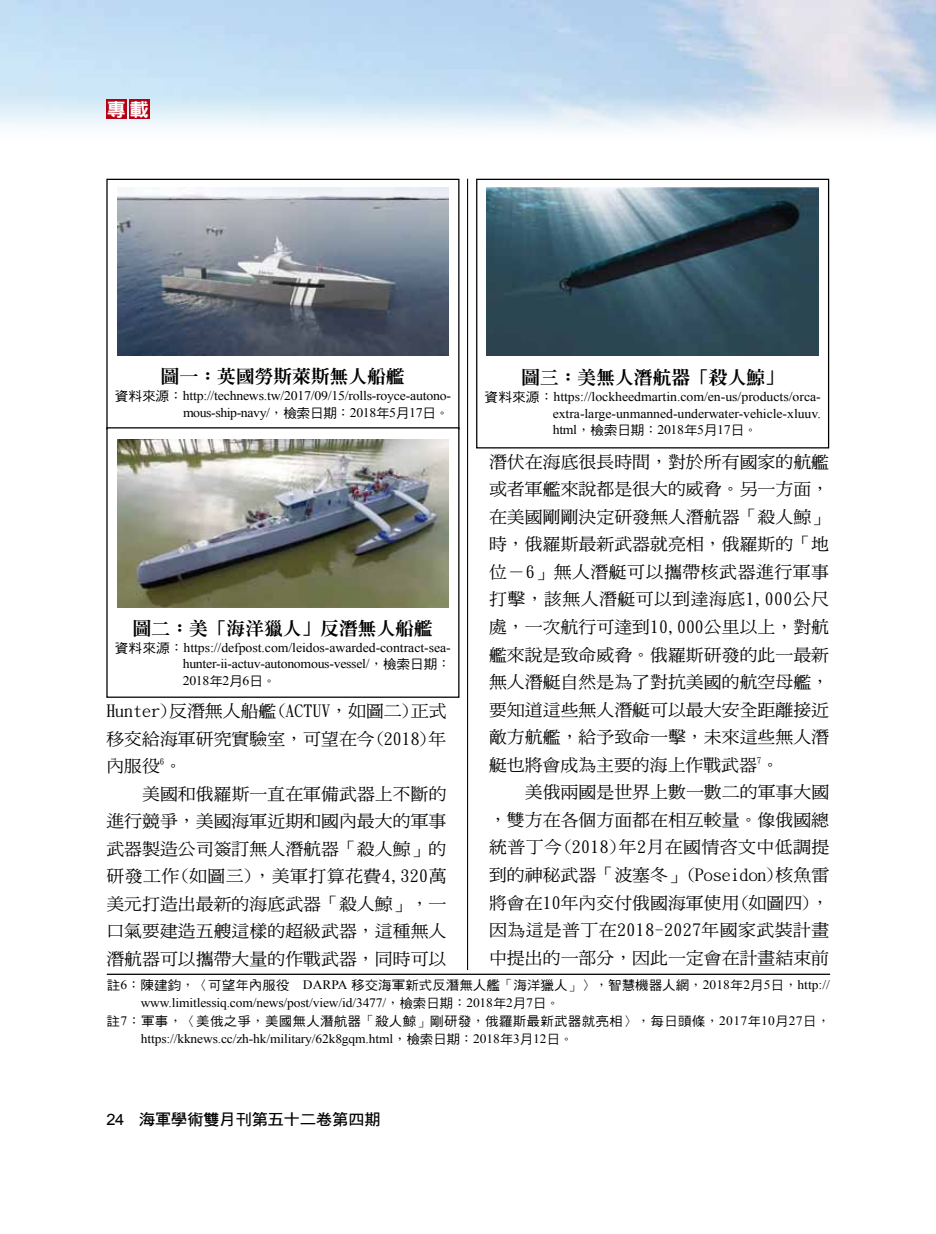
<style>
.page{position:relative;width:936px;height:1234px;background:#fff}
.page>*{position:absolute;margin:0;border:0;box-sizing:border-box;transform-origin:0 0}
.t1{font:18.6px "DFN Hei XB HK BF";color:#fff;scale:1.05 1}
.t2{font:800 17.85px "Inn Ming";color:#000;scale:1.05 1}
.t3{font:16.95px/27.5px "DF Ming Md HK BF";color:#000;text-align:justify;scale:1.05 1}
.t4{font:15.6px "DF Hei Bd HK BF";letter-spacing:-.025em;color:#000;scale:1.05 1}
.t5{font:13.05px/16.5px "Times New Roman";letter-spacing:-.015em;color:#000;text-align:justify;scale:1.05 1}
.t6{font:12.9px "Times New Roman";letter-spacing:-.01em;color:#000;scale:1.05 1}
.t7{font:12.9px "DF Hei Md HK BF";color:#000;scale:1.05 1}
.t8{font:12.9px "DF Hei Md HK BF";letter-spacing:.02em;color:#000;scale:1.05 1}
.s1{font-family:"DF Hei Md HK BF"}
.s2{font-family:"DF Kai Shu SB Estd BF"}
.s3{font-family:"Times New Roman"}
.s4{font-family:"Arial"}
</style>
<div class="page">
<img style="left:0;top:0;width:935px;height:130px">
<hr style="left:467px;top:179px;width:1px;height:871px;background:#000">
<div style="left:106px;top:99px;width:20px;height:20px;background:#b60014"></div>
<div style="left:130px;top:99px;width:20px;height:20px;background:#b60014"></div>
<img style="left:117px;top:188px;width:332px;height:167px">
<img style="left:487px;top:188px;width:331px;height:167px">
<div style="left:476px;top:179px;width:353px;height:269px;border:1px solid #000"></div>
<img style="left:117px;top:439px;width:332px;height:168px">
<div style="left:106px;top:427px;width:353px;height:270px;border:1px solid #000"></div>
<div style="left:107px;top:969px;width:723px;height:86px;background:#fff"></div>
<hr style="left:107px;top:973px;width:723px;height:1px;background:#000">
<p class="t1" style="left:106px;top:100px;width:42px">專載</p>
<p class="t2" style="left:161px;top:367px;width:234px">圖一：英國勞斯萊斯無人船艦</p>
<p class="t5" style="left:115px;top:387px;width:321px;text-align:right"><span class="s1">資料來源</span><span class="s2">：</span>http://technews.tw/2017/09/15/rolls-royce-autono&shy;mous-ship-navy/<span class="s2">，</span><span class="s1">檢索日期</span><span class="s2">：</span>2018<span class="s1">年</span>5<span class="s1">月</span>17<span class="s1">日</span><span class="s2">。</span></p>
<p class="t2" style="left:133px;top:619px;width:287px">圖二：美「海洋獵人」反潛無人船艦</p>
<p class="t5" style="left:183px;top:639px;width:257px;text-indent:-68px"><span class="s1">資料來源</span><span class="s2">：</span>https://defpost.com/leidos-awarded-contract-sea&shy;hunter-ii-actuv-autonomous-vessel/<span class="s2">，</span><span class="s1">檢索日期</span><span class="s2">：</span>2018<span class="s1">年</span>2<span class="s1">月</span>6<span class="s1">日</span><span class="s2">。</span></p>
<p class="t3" style="left:106px;top:697px;width:325px">Hunter)反潛無人船艦(ACTUV，如圖二)正式移交給海軍研究實驗室，可望在今(2018)年內服役<sup>6</sup>。</p>
<p class="t3" style="left:106px;top:779px;width:325px;text-indent:36px">美國和俄羅斯一直在軍備武器上不斷的進行競爭，美國海軍近期和國內最大的軍事武器製造公司簽訂無人潛航器「殺人鯨」的研發工作(如圖三)，美軍打算花費4,320萬美元打造出最新的海底武器「殺人鯨」，一口氣要建造五艘這樣的超級武器，這種無人潛航器可以攜帶大量的作戰武器，同時可以</p>
<p class="t2" style="left:521px;top:368px;width:251px">圖三：美無人潛航器「殺人鯨」</p>
<p class="t5" style="left:552px;top:388px;width:257px;text-indent:-68px"><span class="s1">資料來源</span><span class="s2">：</span>https://lockheedmartin.com/en-us/products/orca&shy;extra-large-unmanned-underwater-vehicle-xluuv. html<span class="s2">，</span><span class="s1">檢索日期</span><span class="s2">：</span>2018<span class="s1">年</span>5<span class="s1">月</span>17<span class="s1">日</span><span class="s2">。</span></p>
<p class="t3" style="left:489px;top:448px;width:325px">潛伏在海底很長時間，對於所有國家的航艦或者軍艦來說都是很大的威脅。另一方面，在美國剛剛決定研發無人潛航器「殺人鯨」時，俄羅斯最新武器就亮相，俄羅斯的「地位－6」無人潛艇可以攜帶核武器進行軍事打擊，該無人潛艇可以到達海底1,000公尺處，一次航行可達到10,000公里以上，對航艦來說是致命威脅。俄羅斯研發的此一最新無人潛艇自然是為了對抗美國的航空母艦，要知道這些無人潛艇可以最大安全距離接近敵方航艦，給予致命一擊，未來這些無人潛艇也將會成為主要的海上作戰武器<sup>7</sup>。</p>
<p class="t3" style="left:489px;top:778px;width:325px;text-indent:36px">美俄兩國是世界上數一數二的軍事大國，雙方在各個方面都在相互較量。像俄國總統普丁今(2018)年2月在國情咨文中低調提到的神秘武器「波塞冬」(Poseidon)核魚雷將會在10年內交付俄國海軍使用(如圖四)，因為這是普丁在2018-2027年國家武裝計畫中提出的一部分，因此一定會在計畫結束前</p>
<p class="t7" style="left:107px;top:978px;width:690px">註<span class="s3">6</span><span class="s2">：</span>陳建鈞<span class="s2">，〈</span>可望年內服役 <span class="s3">DARPA</span> 移交海軍新式反潛無人艦<span class="s2">「</span>海洋獵人<span class="s2">」〉，</span>智慧機器人網<span class="s2">，</span><span class="s3">2018</span>年<span class="s3">2</span>月<span class="s3">5</span>日<span class="s2">，</span><span class="s3">http://</span></p>
<p class="t6" style="left:141px;top:994px;width:400px">www.limitlessiq.com/news/post/view/id/3477/<span class="s2">，</span><span class="s1">檢索日期</span><span class="s2">：</span>2018<span class="s1">年</span>2<span class="s1">月</span>7<span class="s1">日</span><span class="s2">。</span></p>
<p class="t8" style="left:107px;top:1014px;width:690px">註<span class="s3">7</span><span class="s2">：</span>軍事<span class="s2">，〈</span>美俄之爭<span class="s2">，</span>美國無人潛航器<span class="s2">「</span>殺人鯨<span class="s2">」</span>剛研發<span class="s2">，</span>俄羅斯最新武器就亮相<span class="s2">〉，</span>每日頭條<span class="s2">，</span><span class="s3">2017</span>年<span class="s3">10</span>月<span class="s3">27</span>日<span class="s2">，</span></p>
<p class="t6" style="left:141px;top:1030px;width:413px">https://kknews.cc/zh-hk/military/62k8gqm.html<span class="s2">，</span><span class="s1">檢索日期</span><span class="s2">：</span>2018<span class="s1">年</span>3<span class="s1">月</span>12<span class="s1">日</span><span class="s2">。</span></p>
<p class="t4" style="left:106px;top:1111px;width:263px"><span class="s4">24</span> 海軍學術雙月刊第五十二卷第四期</p>
</div>
